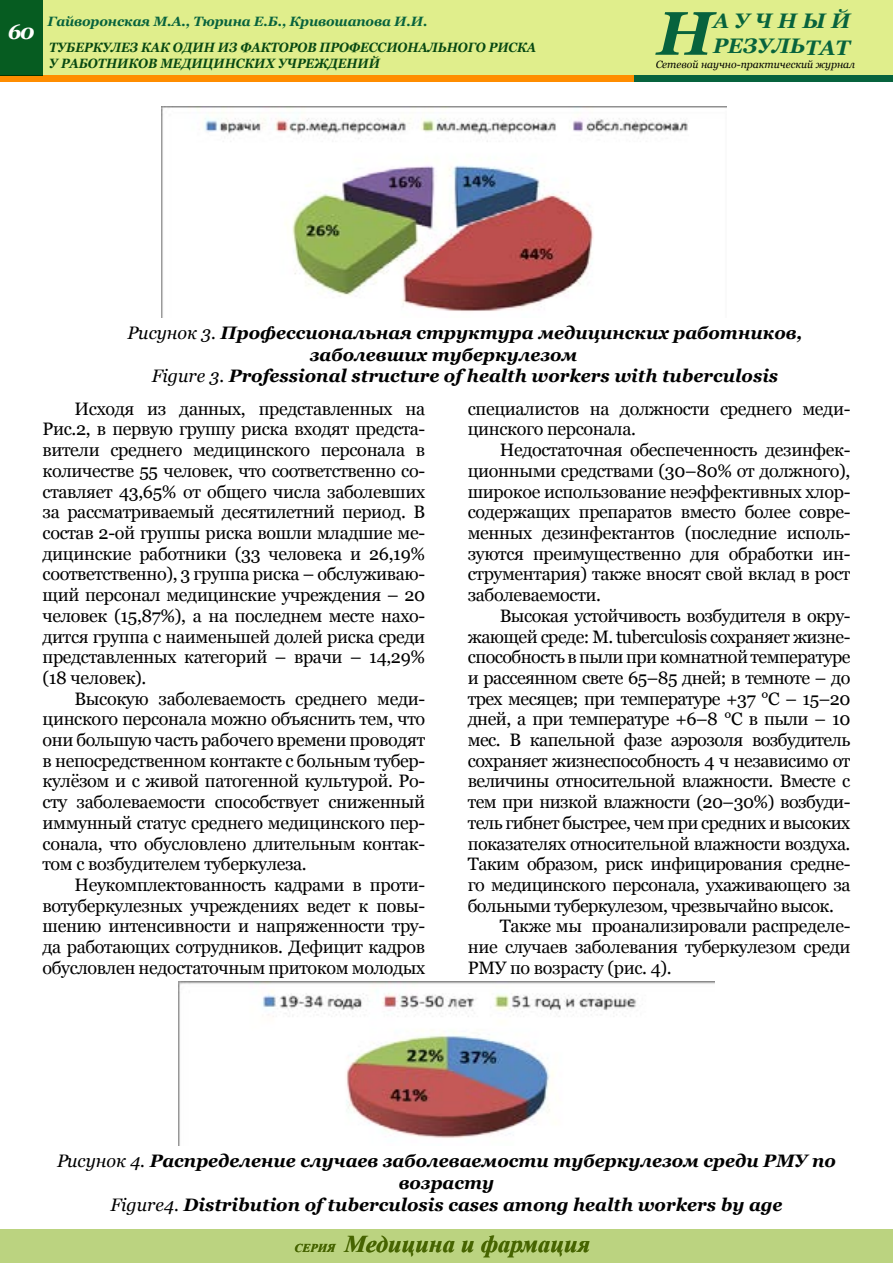
<style>
.page{position:relative;width:893px;height:1263px;background:#fff}
.page>*{position:absolute;margin:0;border:0;box-sizing:border-box;transform-origin:0 0}
.t1{font:italic 700 61.5px "Georgia";color:#07633d}
.t2{font:italic 700 24px "Times New Roman";color:#466400}
.t3{font:italic 700 21px/25.2px "Georgia";color:#07633d}
.t4{font:italic 700 21px "Georgia";color:#fff}
.t5{font:18px/20.7px "Georgia";letter-spacing:-.03em;color:#000;text-align:justify}
.t6{font:italic 700 18px/21.6px "Georgia";color:#000;text-align:center}
.t7{font:italic 700 13.5px/16.2px "Georgia";color:#074812;scale:.9 1}
.t8{font:italic 700 13.5px "Georgia";letter-spacing:-.01em;color:#07633d}
.t9{font:italic 10.5px "Georgia";color:#000}
.s1{font-weight:400}
.s2{font-size:12px}
</style>
<div class="page">
<div style="left:0;top:1229px;width:893px;height:34px;background:#bbd380"></div>
<div style="left:0;top:0;width:893px;height:81px;background:#e0ee8c"></div>
<div style="left:0;top:75px;width:655px;height:7px;background:#ff8d00"></div>
<div style="left:0;top:0;width:43px;height:75px;background:#065c21"></div>
<div style="left:634px;top:75px;width:259px;height:7px;background:#07633d"></div>
<img style="left:161px;top:107px;width:565px;height:210px">
<img style="left:179px;top:981px;width:535px;height:165px">
<p class="t4" style="left:8px;top:20px;width:28px">60</p>
<p class="t8" style="left:48px;top:13px;width:381px">Гайворонская М.А., Тюрина Е.Б., Кривошапова И.И.</p>
<p class="t7" style="left:49px;top:39px;width:542px">ТУБЕРКУЛЕЗ КАК ОДИН ИЗ ФАКТОРОВ ПРОФЕССИОНАЛЬНОГО РИСКА<br>У РАБОТНИКОВ МЕДИЦИНСКИХ УЧРЕЖДЕНИЙ</p>
<p class="t3" style="left:713px;top:8px;width:139px">АУЧНЫЙ<br>РЕЗУЛЬТАТ</p>
<h1 class="t1" style="left:657px;top:-2px;width:58px">Н</h1>
<p class="t9" style="left:655px;top:58px;width:201px">Сетевой научно-практический журнал</p>
<p class="t6" style="left:127px;top:322px;width:677px"><span class="s1">Рисунок 3.</span> Профессиональная структура медицинских работников,</p>
<p class="t6" style="left:310px;top:344px;width:269px">заболевших туберкулезом</p>
<p class="t6" style="left:152px;top:365px;width:628px"><span class="s1">Figure 3.</span> Professional structure of health workers with tuberculosis</p>
<p class="t5" style="left:43px;top:398px;width:384px;text-indent:32px">Исходя из данных, представленных на Рис.2, в первую группу риска входят предста&shy;вители среднего медицинского персонала в количестве 55 человек, что соответственно со&shy;ставляет 43,65% от общего числа заболевших за рассматриваемый десятилетний период. В состав 2-ой группы риска вошли младшие ме&shy;дицинские работники (33 человека и 26,19% соответственно), 3 группа риска – обслуживаю&shy;щий персонал медицинские учреждения – 20 человек (15,87%), а на последнем месте нахо&shy;дится группа с наименьшей долей риска среди представленных категорий – врачи – 14,29% (18 человек).</p>
<p class="t5" style="left:43px;top:688px;width:384px;text-indent:32px">Высокую заболеваемость среднего меди&shy;цинского персонала можно объяснить тем, что они большую часть рабочего времени проводят в непосредственном контакте с больным тубер&shy;кулёзом и с живой патогенной культурой. Ро&shy;сту заболеваемости способствует сниженный иммунный статус среднего медицинского пер&shy;сонала, что обусловлено длительным контак&shy;том с возбудителем туберкулеза.</p>
<p class="t5" style="left:43px;top:874px;width:384px;text-indent:32px">Неукомплектованность кадрами в проти&shy;вотуберкулезных учреждениях ведет к повы&shy;шению интенсивности и напряженности тру&shy;да работающих сотрудников. Дефицит кадров обусловлен недостаточным притоком молодых</p>
<p class="t5" style="left:468px;top:398px;width:384px">специалистов на должности среднего меди&shy;цинского персонала.</p>
<p class="t5" style="left:468px;top:440px;width:384px;text-indent:32px">Недостаточная обеспеченность дезинфек&shy;ционными средствами (30–80% от должного), широкое использование неэффективных хлор&shy;содержащих препаратов вместо более совре&shy;менных дезинфектантов (последние исполь&shy;зуются преимущественно для обработки ин&shy;струментария) также вносят свой вклад в рост заболеваемости.</p>
<p class="t5" style="left:500px;top:605px;width:352px">Высокая устойчивость возбудителя в окру-</p>
<p class="t5" style="left:468px;top:626px;width:384px">жающей среде: M. tuberculosis сохраняет жизне-</p>
<p class="t5" style="left:468px;top:647px;width:384px">способность в пыли при комнатной температуре</p>
<p class="t5" style="left:468px;top:667px;width:384px">и рассеянном свете 65–85 дней; в темноте – до</p>
<p class="t5" style="left:468px;top:688px;width:384px">трех месяцев; при температуре +37 °С – 15–20</p>
<p class="t5" style="left:468px;top:709px;width:384px">дней, а при температуре +6–8 °С в пыли – 10</p>
<p class="t5" style="left:468px;top:729px;width:384px">мес. В капельной фазе аэрозоля возбудитель</p>
<p class="t5" style="left:468px;top:750px;width:384px">сохраняет жизнеспособность 4 ч независимо от</p>
<p class="t5" style="left:468px;top:771px;width:384px">величины относительной влажности. Вместе с</p>
<p class="t5" style="left:468px;top:791px;width:384px">тем при низкой влажности (20–30%) возбуди-</p>
<p class="t5" style="left:468px;top:812px;width:384px">тель гибнет быстрее, чем при средних и высоких</p>
<p class="t5" style="left:468px;top:833px;width:384px">показателях относительной влажности воздуха.</p>
<p class="t5" style="left:468px;top:854px;width:384px">Таким образом, риск инфицирования средне-</p>
<p class="t5" style="left:468px;top:874px;width:384px">го медицинского персонала, ухаживающего за</p>
<p class="t5" style="left:468px;top:895px;width:368px">больными туберкулезом, чрезвычайно высок.</p>
<p class="t5" style="left:500px;top:916px;width:352px">Также мы проанализировали распределе-</p>
<p class="t5" style="left:468px;top:936px;width:384px">ние случаев заболевания туберкулезом среди</p>
<p class="t5" style="left:468px;top:957px;width:206px">РМУ по возрасту (рис. 4).</p>
<p class="t6" style="left:57px;top:1150px;width:780px"><span class="s1">Рисунок 4.</span> Распределение случаев заболеваемости туберкулезом среди РМУ по возрасту<br><span class="s1">Figure4.</span> Distribution of tuberculosis cases among health workers by age</p>
<h2 class="t2" style="left:294px;top:1227px;width:297px"><span class="s2">СЕРИЯ</span> Медицина и фармация</h2>
</div>
